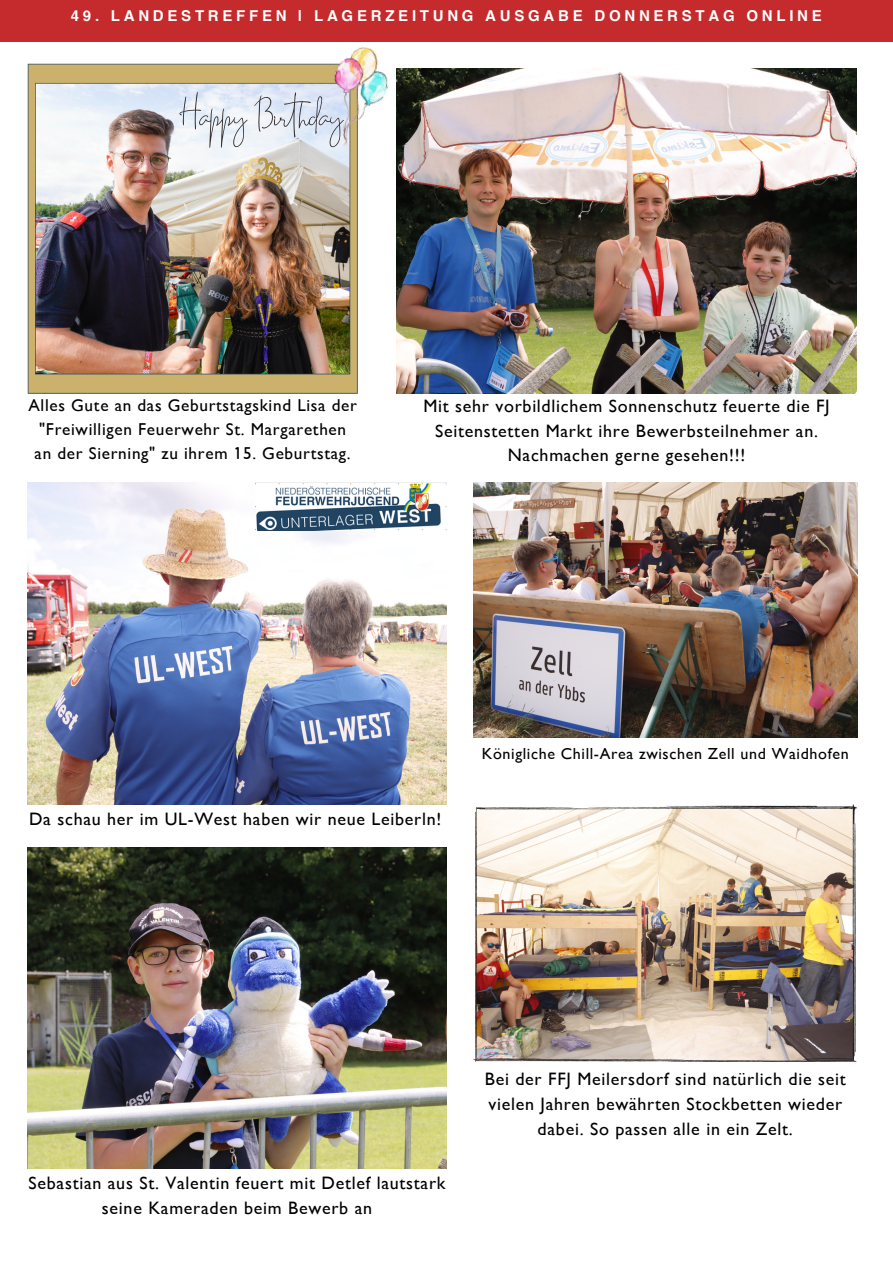
<style>
.page{position:relative;width:893px;height:1264px;background:#fff}
.page>*{position:absolute;margin:0;border:0;box-sizing:border-box;transform-origin:0 0}
.t1{font:18px/24.8px "Brandaus";letter-spacing:.04em;color:#000;text-align:center}
.t2{font:17.25px/23.7px "Brandaus";letter-spacing:.04em;color:#000;text-align:center}
.t3{font:16.05px "Brandaus";letter-spacing:.04em;color:#000}
.t4{font:700 15px "Helvetica";letter-spacing:.25em;color:#fff}
</style>
<div class="page">
<div style="left:0;top:0;width:892px;height:42px;background:#c52a2c"></div>
<img style="left:28px;top:64px;width:329px;height:329px">
<svg style="left:254px;top:92px;width:65px;height:55px;background:#d5dbe5"></svg>
<svg style="left:179px;top:92px;width:68px;height:56px"></svg>
<img style="left:319px;top:46px;width:70px;height:107px">
<img style="left:473px;top:482px;width:384px;height:256px">
<img style="left:28px;top:847px;width:418px;height:321px">
<img style="left:396px;top:68px;width:460px;height:325px">
<img style="left:28px;top:482px;width:418px;height:322px">
<img style="left:255px;top:482px;width:191px;height:49px">
<img style="left:473px;top:804px;width:383px;height:257px">
<p class="t4" style="left:71px;top:9px;width:752px">49. LANDESTREFFEN | LAGERZEITUNG AUSGABE DONNERSTAG ONLINE</p>
<p class="t2" style="left:28px;top:395px;width:330px">Alles Gute an das Geburtstagskind Lisa der "Freiwilligen Feuerwehr St. Margarethen<br>an der Sierning" zu ihrem 15. Geburtstag.</p>
<p class="t1" style="left:423px;top:395px;width:408px">Mit sehr vorbildlichem Sonnenschutz feuerte die FJ<br>Seitenstetten Markt ihre Bewerbsteilnehmer an.<br>Nachmachen gerne gesehen!!!</p>
<p class="t3" style="left:482px;top:748px;width:368px">Königliche Chill-Area zwischen Zell und Waidhofen</p>
<p class="t1" style="left:29px;top:808px;width:413px">Da schau her im UL-West haben wir neue Leiberln!</p>
<p class="t1" style="left:29px;top:1172px;width:418px">Sebastian aus St. Valentin feuert mit Detlef lautstark seine Kameraden beim Bewerb an</p>
<p class="t1" style="left:485px;top:1068px;width:362px">Bei der FFJ Meilersdorf sind natürlich die seit vielen Jahren bewährten Stockbetten wieder dabei. So passen alle in ein Zelt.</p>
</div>
